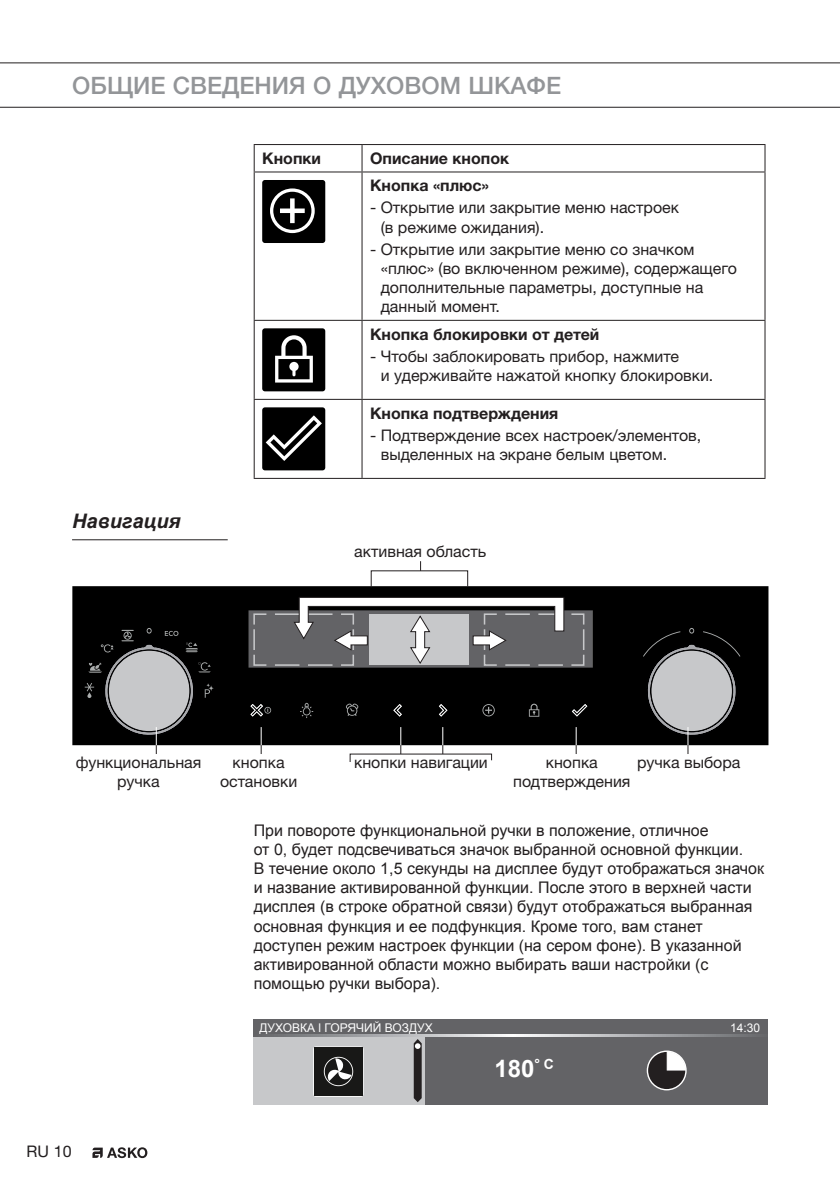
<style>
.page{position:relative;width:840px;height:1191px;background:#fff}
.page>*{position:absolute;margin:0;border:0;box-sizing:border-box;transform-origin:0 0}
.Hoofdkop{font:500 24px "Helvetica Neue LTW1 G";color:#939598}
.Platte_tekst{font:700 24px "Arial";color:#fff}
.Kop_met_lijn{font:italic 700 20px "Arial";color:#231f20}
.Platte_tekst-2{font:16px/19.2px "Arial";color:#231f20}
.Platte_tekst-3{font:16px/19.2px "Helvetica Neue LTW1 G";color:#231f20}
.Platte_tekst_vet{font:16px/19.2px "Helvetica Neue LTW1 G";color:#231f20;text-align:center}
.Platte_tekst-4{font:700 16px "Helvetica Neue LTW1 G";color:#231f20}
.Tabel{font:700 16px "Helvetica Neue LTW1 G";color:#231f20}
.Platte_tekst-5{font:12px "Arial";color:#fff}
</style>
<div class="page">
<hr style="left:0;top:62px;width:839px;height:1px;background:#231f20">
<hr style="left:0;top:107px;width:839px;height:1px;background:#231f20">
<svg style="left:92px;top:1147px;width:55px;height:11px"></svg>
<hr style="left:72px;top:539px;width:155px;height:1px;background:#231f20">
<hr style="left:253px;top:144px;width:109px;height:1px;background:#231f20">
<svg style="left:253px;top:145px;width:1px;height:26px"></svg>
<hr style="left:362px;top:144px;width:403px;height:1px;background:#231f20">
<svg style="left:361px;top:145px;width:1px;height:26px"></svg>
<svg style="left:764px;top:145px;width:1px;height:26px"></svg>
<hr style="left:253px;top:171px;width:109px;height:1px;background:#231f20">
<hr style="left:253px;top:172px;width:1px;height:148px;background:#231f20">
<hr style="left:362px;top:171px;width:403px;height:1px;background:#231f20">
<hr style="left:361px;top:172px;width:1px;height:148px;background:#231f20">
<hr style="left:764px;top:172px;width:1px;height:148px;background:#231f20">
<hr style="left:253px;top:320px;width:109px;height:1px;background:#231f20">
<hr style="left:253px;top:321px;width:1px;height:78px;background:#231f20">
<hr style="left:362px;top:320px;width:403px;height:1px;background:#231f20">
<hr style="left:361px;top:321px;width:1px;height:78px;background:#231f20">
<hr style="left:764px;top:321px;width:1px;height:78px;background:#231f20">
<hr style="left:253px;top:399px;width:109px;height:1px;background:#231f20">
<hr style="left:253px;top:400px;width:1px;height:78px;background:#231f20">
<hr style="left:362px;top:399px;width:403px;height:1px;background:#231f20">
<hr style="left:361px;top:400px;width:1px;height:78px;background:#231f20">
<hr style="left:764px;top:400px;width:1px;height:78px;background:#231f20">
<hr style="left:253px;top:478px;width:109px;height:1px;background:#231f20">
<hr style="left:362px;top:478px;width:403px;height:1px;background:#231f20">
<div style="left:262px;top:180px;width:63px;height:63px;background:#000;border-radius:3px"></div>
<svg style="left:270px;top:188px;width:44px;height:45px"></svg>
<div style="left:262px;top:328px;width:63px;height:63px;background:#000;border-radius:3px"></div>
<svg style="left:275px;top:335px;width:38px;height:47px"></svg>
<div style="left:262px;top:407px;width:63px;height:63px;background:#000;border-radius:3px"></div>
<svg style="left:265px;top:415px;width:57px;height:46px"></svg>
<div style="left:72px;top:586px;width:696px;height:159px;background:#000"></div>
<svg style="left:303px;top:704px;width:6px;height:10px"></svg>
<svg style="left:252px;top:596px;width:333px;height:70px;background:#858587"></svg>
<svg style="left:571px;top:704px;width:16px;height:12px"></svg>
<svg style="left:250px;top:704px;width:20px;height:12px"></svg>
<svg style="left:438px;top:704px;width:9px;height:12px"></svg>
<svg style="left:393px;top:704px;width:9px;height:12px"></svg>
<div style="left:370px;top:570px;width:98px;height:18px;border:1px solid #231f20"></div>
<svg style="left:77px;top:589px;width:137px;height:165px;background:#414142"></svg>
<svg style="left:260px;top:727px;width:1px;height:27px"></svg>
<svg style="left:349px;top:727px;width:143px;height:35px"></svg>
<svg style="left:575px;top:727px;width:1px;height:27px"></svg>
<svg style="left:643px;top:643px;width:96px;height:111px;background:#7d7e7f"></svg>
<div style="left:253px;top:1019px;width:514px;height:85px;background:#636366"></div>
<div style="left:253px;top:1019px;width:172px;height:85px;background:#c7c8ca"></div>
<div style="left:253px;top:1019px;width:514px;height:16px;background:#636366"></div>
<svg style="left:253px;top:1035px;width:501px;height:1px"></svg>
<svg style="left:413px;top:1039px;width:8px;height:63px"></svg>
<div style="left:647px;top:1051px;width:38px;height:38px;background:#231f20;border-radius:50%"></div>
<div style="left:646px;top:1050px;width:40px;height:40px;border:1px solid #fff;border-radius:50%"></div>
<svg style="left:666px;top:1051px;width:19px;height:19px"></svg>
<svg style="left:313px;top:1046px;width:50px;height:50px;background:#393938"></svg>
<p class="Hoofdkop" style="left:72px;top:71px;width:490px">ОБЩИЕ СВЕДЕНИЯ О ДУХОВОМ ШКАФЕ</p>
<p class="Kop_met_lijn" style="left:72px;top:508px;width:110px">Навигация</p>
<p class="Tabel" style="left:262px;top:148px;width:60px">Кнопки</p>
<p class="Tabel" style="left:370px;top:148px;width:141px">Описание кнопок</p>
<p class="Platte_tekst-4" style="left:370px;top:176px;width:120px">Кнопка «плюс»</p>
<p class="Platte_tekst-3" style="left:380px;top:198px;width:300px;text-indent:-11px">- Открытие или закрытие меню настроек (в режиме ожидания).</p>
<p class="Platte_tekst-3" style="left:380px;top:239px;width:357px;text-indent:-11px">- Открытие или закрытие меню со значком «плюс» (во включенном режиме), содержащего дополнительные параметры, доступные на данный момент.</p>
<p class="Platte_tekst-4" style="left:370px;top:324px;width:231px">Кнопка блокировки от детей</p>
<p class="Platte_tekst-3" style="left:380px;top:346px;width:334px;text-indent:-11px">- Чтобы заблокировать прибор, нажмите<br>и удерживайте нажатой кнопку блокировки.</p>
<p class="Platte_tekst-4" style="left:370px;top:403px;width:190px">Кнопка подтверждения</p>
<p class="Platte_tekst-3" style="left:380px;top:425px;width:322px;text-indent:-11px">- Подтверждение всех настроек/элементов, выделенных на экране белым цветом.</p>
<p class="Platte_tekst_vet" style="left:354px;top:541px;width:133px">активная область</p>
<p class="Platte_tekst_vet" style="left:76px;top:753px;width:127px">функциональная ручка</p>
<p class="Platte_tekst_vet" style="left:354px;top:753px;width:135px">кнопки навигации</p>
<p class="Platte_tekst_vet" style="left:636px;top:753px;width:105px">ручка выбора</p>
<p class="Platte_tekst-2" style="left:253px;top:820px;width:511px">При повороте функциональной ручки в положение, отличное<br>от 0, будет подсвечиваться значок выбранной основной функции.<br>В течение около 1,5 секунды на дисплее будут отображаться значок и название активированной функции. После этого в верхней части дисплея (в строке обратной связи) будут отображаться выбранная основная функция и ее подфункция. Кроме того, вам станет доступен режим настроек функции (на сером фоне). В указанной активированной области можно выбирать ваши настройки (с помощью ручки выбора).</p>
<p class="Platte_tekst_vet" style="left:220px;top:753px;width:79px">кнопка остановки</p>
<p class="Platte_tekst_vet" style="left:513px;top:753px;width:119px">кнопка подтверждения</p>
<p class="Platte_tekst-5" style="left:259px;top:1019px;width:175px">ДУХОВКА l ГОРЯЧИЙ ВОЗДУХ</p>
<p class="Platte_tekst-5" style="left:729px;top:1019px;width:32px">14:30</p>
<p class="Platte_tekst-3" style="left:27px;top:1141px;width:47px">RU 10</p>
<p class="Platte_tekst" style="left:494px;top:1052px;width:61px">180<sup>°</sup> <sup>C</sup></p>
</div>
